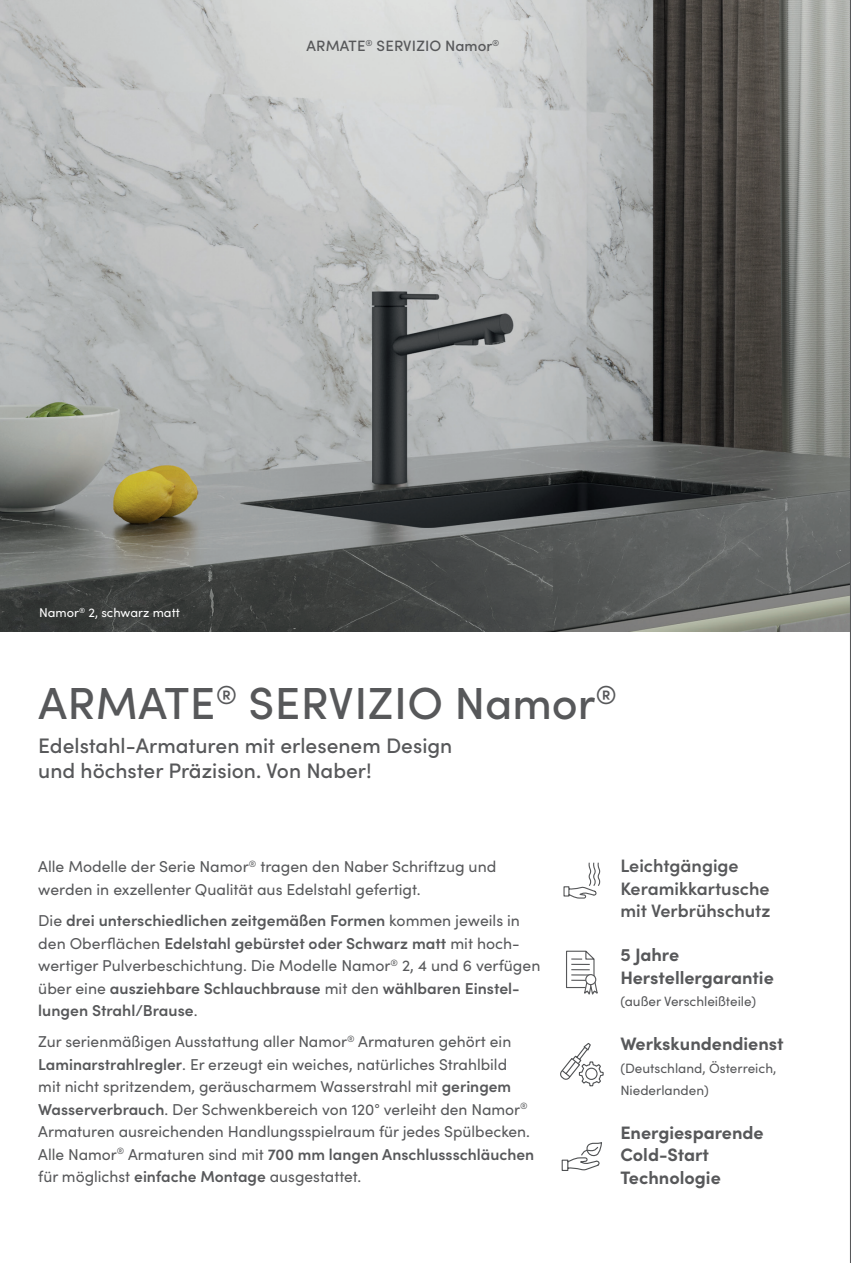
<style>
.page{position:relative;width:851px;height:1263px;background:#fff}
.page>*{position:absolute;margin:0;border:0;box-sizing:border-box;transform-origin:0 0}
.t1{font:500 45px "Sofia Pro";letter-spacing:.01em;color:#57585a}
.t2{font:500 21px/25.2px "Sofia Pro";color:#57585a}
.t3{font:700 18px/22.5px "Sofia Pro";color:#57585a}
.t4{font:600 18px/22.5px "Sofia Pro";color:#57585a}
.t5{font:15.75px/22.5px "Sofia Pro";color:#57585a}
.t6{font:600 15.75px/22.5px "Sofia Pro";color:#57585a}
.t7{font:500 15px "Sofia Pro";letter-spacing:.01em;color:#57585a}
.t8{font:13.5px/22.5px "Sofia Pro";color:#57585a}
.t9{font:12.75px "Sofia Pro";color:#fff}
.s1{font-weight:400}
.s2{font-weight:600}
</style>
<div class="page">
<svg style="left:563px;top:862px;width:37px;height:37px"></svg>
<svg style="left:566px;top:950px;width:32px;height:45px"></svg>
<div style="left:585px;top:975px;width:10px;height:9px;background:#fff;border-radius:50%"></div>
<div style="left:585px;top:974px;width:11px;height:11px;border:1px solid #57585a;border-radius:50%"></div>
<svg style="left:560px;top:1043px;width:44px;height:44px"></svg>
<img style="left:0;top:0;width:849px;height:631px">
<hr style="left:849px;top:0;width:1px;height:1263px;background:#57585a">
<svg style="left:561px;top:1142px;width:41px;height:29px"></svg>
<p class="t7" style="left:306px;top:35px;width:194px">ARMATE<sup>®</sup> SERVIZIO Namor<sup>®</sup></p>
<p class="t9" style="left:39px;top:603px;width:142px">Namor<sup>®</sup> 2, schwarz matt</p>
<h1 class="t1" style="left:38px;top:670px;width:580px">ARMATE<sup>®</sup> SERVIZIO Namor<sup>®</sup></h1>
<h2 class="t2" style="left:38px;top:731px;width:415px">Edelstahl-Armaturen mit erlesenem Design und höchster Präzision. Von Naber!</h2>
<p class="t5" style="left:38px;top:855px;width:459px">Alle Modelle der Serie Namor<sup>®</sup> tragen den Naber Schriftzug und werden in exzellenter Qualität aus Edelstahl gefertigt.</p>
<p class="t6" style="left:38px;top:908px;width:503px"><span class="s1">Die</span> drei unterschiedlichen zeitgemäßen Formen <span class="s1">kommen jeweils in den Oberflächen</span> Edelstahl gebürstet oder Schwarz matt <span class="s1">mit hoch&shy;wertiger Pulverbeschichtung. Die Modelle Namor</span><sup>®</sup> <span class="s1">2, 4 und 6 verfügen über eine</span> ausziehbare Schlauchbrause <span class="s1">mit den</span> wählbaren Einstel&shy;lungen Strahl/Brause<span class="s1">.</span></p>
<p class="t5" style="left:38px;top:1029px;width:497px">Zur serienmäßigen Ausstattung aller Namor<sup>®</sup> Armaturen gehört ein <span class="s2">Laminarstrahlregler</span>. Er erzeugt ein weiches, natürliches Strahlbild<br>mit nicht spritzendem, geräuscharmem Wasserstrahl mit <span class="s2">geringem Wasserverbrauch</span>. Der Schwenkbereich von 120° verleiht den Namor<sup>® </sup>Armaturen ausreichenden Handlungsspielraum für jedes Spülbecken.<br>Alle Namor<sup>®</sup> Armaturen sind mit <span class="s2">700 mm langen Anschlussschläuchen </span>für möglichst <span class="s2">einfache Montage</span> ausgestattet.</p>
<p class="t4" style="left:620px;top:854px;width:152px">Leichtgängige<br>Keramikkartusche mit Verbrühschutz</p>
<p class="t3" style="left:620px;top:942px;width:155px">5 Jahre<br>Hersteller garantie</p>
<p class="t8" style="left:620px;top:989px;width:137px">(außer Verschleißteile)</p>
<p class="t3" style="left:620px;top:1031px;width:165px">Werkskundendienst</p>
<p class="t8" style="left:620px;top:1056px;width:157px">(Deutschland, Österreich,<br>Niederlanden)</p>
<p class="t3" style="left:620px;top:1120px;width:145px">Energiesparende<br>Cold-Start<br>Technologie</p>
</div>
